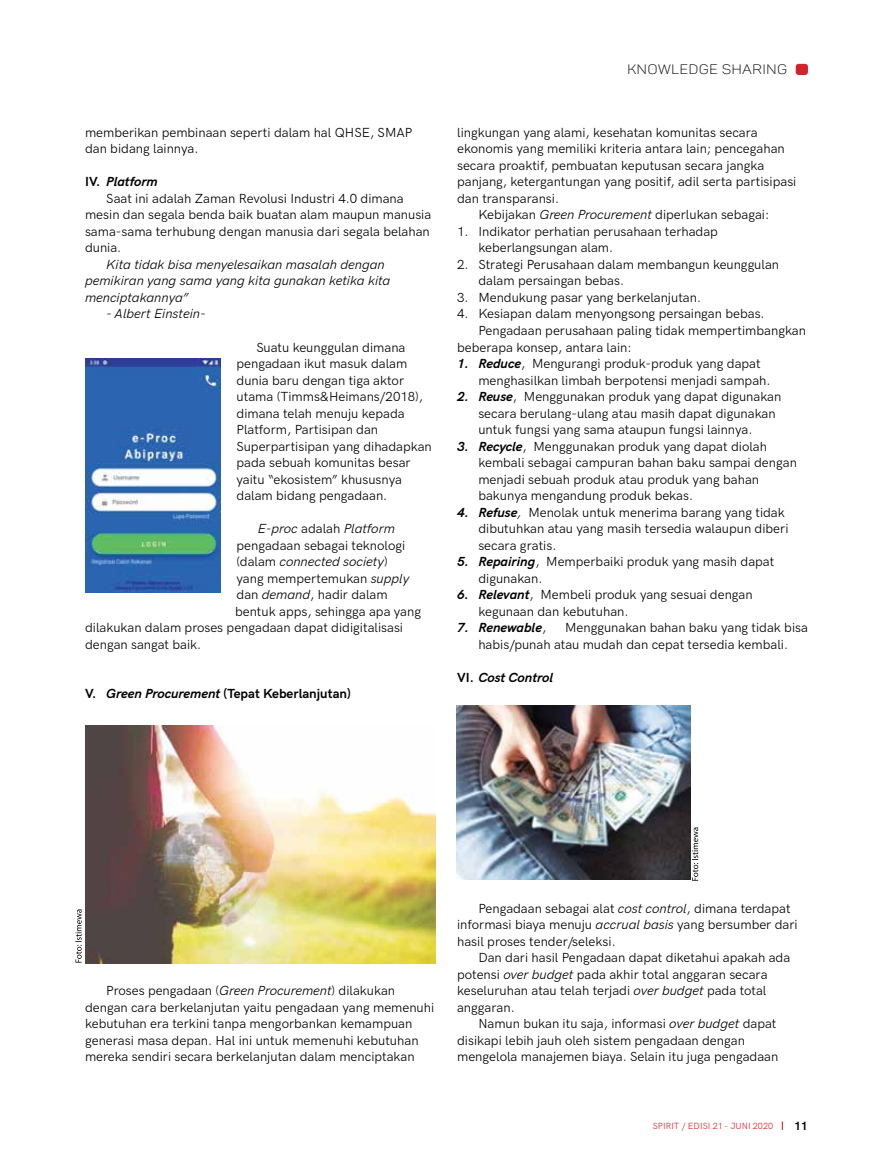
<style>
.page{position:relative;width:893px;height:1170px;background:#fff}
.page>*{position:absolute;margin:0;border:0;box-sizing:border-box;transform-origin:0 0}
.t1{font:300 13.5px "Panton Demo";letter-spacing:.01em;color:#000;scale:1.1 1}
.t2{font:13.2px/16.5px "HK Grotesk";color:#000}
.t3{font:italic 13.2px/16.5px "HK Grotesk";color:#000}
.t4{font:700 13.2px "HK Grotesk";color:#000}
.t5{font:italic 700 13.2px "HK Grotesk";color:#000}
.t6{font:700 12px "HK Grotesk";color:#000}
.t7{font:9px "HK Grotesk";letter-spacing:.005em;color:#ed1d24}
.s1{font-style:normal}
.s2{font-style:italic}
.s3{font-weight:700;font-style:italic}
.s4{font-weight:400;font-style:normal}
</style>
<div class="page">
<img style="left:85px;top:358px;width:136px;height:234px">
<img style="left:85px;top:725px;width:350px;height:238px">
<img style="left:457px;top:706px;width:233px;height:173px">
<div style="left:796px;top:64px;width:12px;height:11px;background:#d2232a;border-radius:3px"></div>
<svg style="left:75px;top:909px;width:7px;height:53px"></svg>
<svg style="left:692px;top:827px;width:6px;height:53px"></svg>
<p class="t2" style="left:85px;top:123px;width:329px">memberikan pembinaan seperti dalam hal QHSE, SMAP dan bidang lainnya.</p>
<p class="t5" style="left:85px;top:172px;width:74px"><span class="s1">IV.</span> Platform</p>
<p class="t2" style="left:106px;top:189px;width:299px">Saat ini adalah Zaman Revolusi Industri 4.0 dimana</p>
<p class="t2" style="left:85px;top:205px;width:348px">mesin dan segala benda baik buatan alam maupun manusia</p>
<p class="t2" style="left:85px;top:222px;width:346px">sama-sama terhubung dengan manusia dari segala belahan</p>
<p class="t2" style="left:85px;top:238px;width:38px">dunia.</p>
<p class="t3" style="left:85px;top:255px;width:307px;text-indent:21px">Kita tidak bisa menyelesaikan masalah dengan pemikiran yang sama yang kita gunakan ketika kita menciptakannya”</p>
<p class="t3" style="left:106px;top:304px;width:101px">- Albert Einstein-</p>
<p class="t2" style="left:237px;top:337px;width:197px;text-indent:20px">Suatu keunggulan dimana pengadaan ikut masuk dalam dunia baru dengan tiga aktor utama (Timms&amp;Heimans/2018), dimana telah menuju kepada<br>Platform, Partisipan dan<br>Superpartisipan yang dihadapkan pada sebuah komunitas besar yaitu “ekosistem” khususnya dalam bidang pengadaan.</p>
<p class="t3" style="left:258px;top:519px;width:139px">E-proc <span class="s1">adalah</span> Platform</p>
<p class="t2" style="left:237px;top:535px;width:170px">pengadaan sebagai teknologi</p>
<p class="t3" style="left:237px;top:552px;width:153px"><span class="s1">(dalam</span> connected society<span class="s1">)</span></p>
<p class="t2" style="left:237px;top:568px;width:174px">yang mempertemukan <span class="s2">supply</span></p>
<p class="t2" style="left:237px;top:585px;width:153px">dan <span class="s2">demand</span>, hadir dalam</p>
<p class="t2" style="left:235px;top:601px;width:188px">bentuk apps, sehingga apa yang</p>
<p class="t2" style="left:85px;top:618px;width:320px">dilakukan dalam proses pengadaan dapat didigitalisasi</p>
<p class="t2" style="left:85px;top:634px;width:118px">dengan sangat baik.</p>
<p class="t4" style="left:85px;top:683px;width:267px">V. <span class="s2">Green Procurement</span> (Tepat Keberlanjutan)</p>
<p class="t1" style="left:627px;top:61px;width:147px">KNOWLEDGE SHARING</p>
<p class="t2" style="left:457px;top:123px;width:302px">lingkungan yang alami, kesehatan komunitas secara</p>
<p class="t2" style="left:457px;top:139px;width:329px">ekonomis yang memiliki kriteria antara lain; pencegahan</p>
<p class="t2" style="left:457px;top:156px;width:309px">secara proaktif, pembuatan keputusan secara jangka</p>
<p class="t2" style="left:457px;top:172px;width:341px">panjang, ketergantungan yang positif, adil serta partisipasi</p>
<p class="t2" style="left:457px;top:189px;width:103px">dan transparansi.</p>
<p class="t2" style="left:478px;top:205px;width:292px">Kebijakan <span class="s2">Green Procurement</span> diperlukan sebagai:</p>
<p class="t2" style="left:478px;top:222px;width:241px;text-indent:-21px">1. Indikator perhatian perusahaan terhadap keberlangsungan alam.</p>
<p class="t2" style="left:478px;top:255px;width:302px;text-indent:-21px">2. Strategi Perusahaan dalam membangun keunggulan dalam persaingan bebas.</p>
<p class="t2" style="left:457px;top:288px;width:245px">3. Mendukung pasar yang berkelanjutan.</p>
<p class="t2" style="left:457px;top:304px;width:309px">4. Kesiapan dalam menyongsong persaingan bebas.</p>
<p class="t2" style="left:478px;top:321px;width:329px">Pengadaan perusahaan paling tidak mempertimbangkan</p>
<p class="t2" style="left:457px;top:337px;width:176px">beberapa konsep, antara lain:</p>
<p class="t2" style="left:478px;top:354px;width:294px;text-indent:-21px"><span class="s3">1. Reduce</span>, Mengurangi produk-produk yang dapat menghasilkan limbah berpotensi menjadi sampah.</p>
<p class="t2" style="left:478px;top:387px;width:304px;text-indent:-21px"><span class="s3">2. Reuse</span>, Menggunakan produk yang dapat digunakan secara berulang-ulang atau masih dapat digunakan untuk fungsi yang sama ataupun fungsi lainnya.</p>
<p class="t2" style="left:478px;top:436px;width:320px;text-indent:-21px"><span class="s3">3. Recycle</span>, Menggunakan produk yang dapat diolah kembali sebagai campuran bahan baku sampai dengan menjadi sebuah produk atau produk yang bahan bakunya mengandung produk bekas.</p>
<p class="t2" style="left:478px;top:502px;width:312px;text-indent:-21px"><span class="s3">4. Refuse</span><span class="s2">,</span> Menolak untuk menerima barang yang tidak dibutuhkan atau yang masih tersedia walaupun diberi secara gratis.</p>
<p class="t2" style="left:478px;top:552px;width:297px;text-indent:-21px"><span class="s3">5. Repairing</span>, Memperbaiki produk yang masih dapat digunakan.</p>
<p class="t2" style="left:478px;top:585px;width:276px;text-indent:-21px"><span class="s3">6. Relevant</span>, Membeli produk yang sesuai dengan kegunaan dan kebutuhan.</p>
<p class="t5" style="left:457px;top:617px;width:91px">7. Renewable<span class="s4">,</span></p>
<p class="t2" style="left:478px;top:618px;width:331px;text-indent:87px">Menggunakan bahan baku yang tidak bisa habis/punah atau mudah dan cepat tersedia kembali.</p>
<p class="t5" style="left:457px;top:667px;width:98px"><span class="s1">VI.</span> Cost Control</p>
<p class="t2" style="left:85px;top:981px;width:351px;text-indent:21px">Proses pengadaan (<span class="s2">Green Procurement</span>) dilakukan dengan cara berkelanjutan yaitu pengadaan yang memenuhi kebutuhan era terkini tanpa mengorbankan kemampuan generasi masa depan. Hal ini untuk memenuhi kebutuhan mereka sendiri secara berkelanjutan dalam menciptakan</p>
<p class="t2" style="left:457px;top:898px;width:342px;text-indent:21px">Pengadaan sebagai alat <span class="s2">cost control</span>, dimana terdapat informasi biaya menuju <span class="s2">accrual basis</span> yang bersumber dari hasil proses tender/seleksi.</p>
<p class="t2" style="left:457px;top:948px;width:335px;text-indent:21px">Dan dari hasil Pengadaan dapat diketahui apakah ada potensi <span class="s2">over budget</span> pada akhir total anggaran secara keseluruhan atau telah terjadi <span class="s2">over budget</span> pada total anggaran.</p>
<p class="t2" style="left:457px;top:1014px;width:323px;text-indent:21px">Namun bukan itu saja, informasi <span class="s2">over budget</span> dapat disikapi lebih jauh oleh sistem pengadaan dengan mengelola manajemen biaya. Selain itu juga pengadaan</p>
<p class="t7" style="left:653px;top:1118px;width:122px">Spirit / edisi 21 - Juni 2020</p>
<p class="t6" style="left:794px;top:1116px;width:15px">11</p>
</div>
